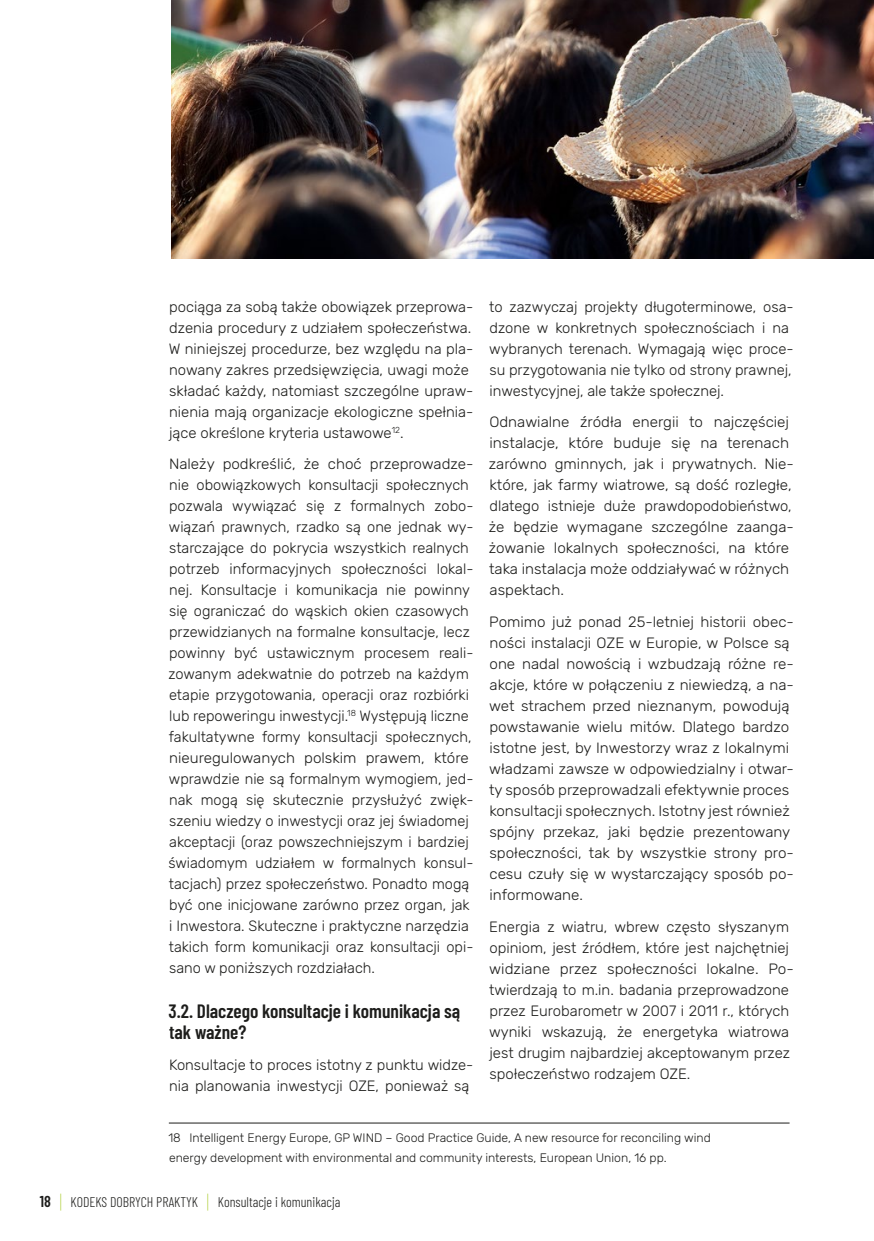
<style>
.page{position:relative;width:874px;height:1241px;background:#fff}
.page>*{position:absolute;margin:0;border:0;box-sizing:border-box;transform-origin:0 0}
.t1{font:600 19.25px/21px "Barlow Condensed";color:#1d1d1b}
.t2{font:300 14.88px/21px "Rubik";color:#1d1d1b}
.t3{font:300 14px "Barlow Condensed";color:#1d1d1b}
.t4{font:300 12.25px/19.2px "Rubik";color:#1d1d1b}
.s1{font-weight:600;font-size:15.75px}
.s2{font-weight:600;font-size:20.47px;color:#a2c617}
</style>
<div class="page">
<hr style="left:169px;top:1122px;width:620px;height:1px;background:#1d1d1b">
<img style="left:171px;top:0;width:702px;height:258px">
<p class="t2" style="left:169px;top:296px;width:306px">pociąga za sobą także obowiązek przeprowa&shy;dzenia procedury z udziałem społeczeństwa.<br>W niniejszej procedurze, bez względu na pla&shy;nowany zakres przedsięwzięcia, uwagi może składać każdy, natomiast szczególne upraw&shy;nienia mają organizacje ekologiczne spełnia&shy;jące określone kryteria ustawowe<sup>12</sup>.</p>
<p class="t2" style="left:168px;top:453px;width:306px">Należy podkreślić, że choć przeprowadze&shy;nie obowiązkowych konsultacji społecznych pozwala wywiązać się z formalnych zobo&shy;wiązań prawnych, rzadko są one jednak wy&shy;starczające do pokrycia wszystkich realnych potrzeb informacyjnych społeczności lokal&shy;nej. Konsultacje i komunikacja nie powinny się ograniczać do wąskich okien czasowych przewidzianych na formalne konsultacje, lecz powinny być ustawicznym procesem reali&shy;zowanym adekwatnie do potrzeb na każdym etapie przygotowania, operacji oraz rozbiórki lub repoweringu inwestycji.<sup>18</sup> Występują liczne fakultatywne formy konsultacji społecznych, nieuregulowanych polskim prawem, które wprawdzie nie są formalnym wymogiem, jed&shy;nak mogą się skutecznie przysłużyć zwięk&shy;szeniu wiedzy o inwestycji oraz jej świadomej akceptacji (oraz powszechniejszym i bardziej świadomym udziałem w formalnych konsul&shy;tacjach) przez społeczeństwo. Ponadto mogą być one inicjowane zarówno przez organ, jak i Inwestora. Skuteczne i praktyczne narzędzia takich form komunikacji oraz konsultacji opi&shy;sano w poniższych rozdziałach.</p>
<p class="t1" style="left:168px;top:999px;width:293px">3.2. Dlaczego konsultacje i komunikacja są tak ważne?</p>
<p class="t2" style="left:169px;top:1054px;width:306px">Konsultacje to proces istotny z punktu widze&shy;nia planowania inwestycji OZE, ponieważ są</p>
<p class="t4" style="left:168px;top:1128px;width:543px">18 Intelligent Energy Europe, GP WIND – Good Practice Guide, A new resource for reconciling wind energy development with environmental and community interests, European Union, 16 pp.</p>
<p class="t2" style="left:489px;top:296px;width:306px">to zazwyczaj projekty długoterminowe, osa&shy;dzone w konkretnych społecznościach i na wybranych terenach. Wymagają więc proce&shy;su przygotowania nie tylko od strony prawnej, inwestycyjnej, ale także społecznej.</p>
<p class="t2" style="left:488px;top:412px;width:306px">Odnawialne źródła energii to najczęściej instalacje, które buduje się na terenach zarówno gminnych, jak i prywatnych. Nie&shy;które, jak farmy wiatrowe, są dość rozległe, dlatego istnieje duże prawdopodobieństwo, że będzie wymagane szczególne zaanga&shy;żowanie lokalnych społeczności, na które taka instalacja może oddziaływać w różnych aspektach.</p>
<p class="t2" style="left:489px;top:611px;width:306px">Pomimo już ponad 25-letniej historii obec&shy;ności instalacji OZE w Europie, w Polsce są one nadal nowością i wzbudzają różne re&shy;akcje, które w połączeniu z niewiedzą, a na&shy;wet strachem przed nieznanym, powodują powstawanie wielu mitów. Dlatego bardzo istotne jest, by Inwestorzy wraz z lokalnymi władzami zawsze w odpowiedzialny i otwar&shy;ty sposób przeprowadzali efektywnie proces konsultacji społecznych. Istotny jest również spójny przekaz, jaki będzie prezentowany społeczności, tak by wszystkie strony pro&shy;cesu czuły się w wystarczający sposób po&shy;informowane.</p>
<p class="t2" style="left:489px;top:916px;width:306px">Energia z wiatru, wbrew często słyszanym opiniom, jest źródłem, które jest najchętniej widziane przez społeczności lokalne. Po&shy;twierdzają to m.in. badania przeprowadzone przez Eurobarometr w 2007 i 2011 r., których wyniki wskazują, że energetyka wiatrowa jest drugim najbardziej akceptowanym przez społeczeństwo rodzajem OZE.</p>
<p class="t3" style="left:40px;top:1191px;width:302px"><span class="s1">18</span> <span class="s2">|</span> KODEKS DOBRYCH PRAKTYK <span class="s2">|</span> Konsultacje i komunikacja</p>
</div>
